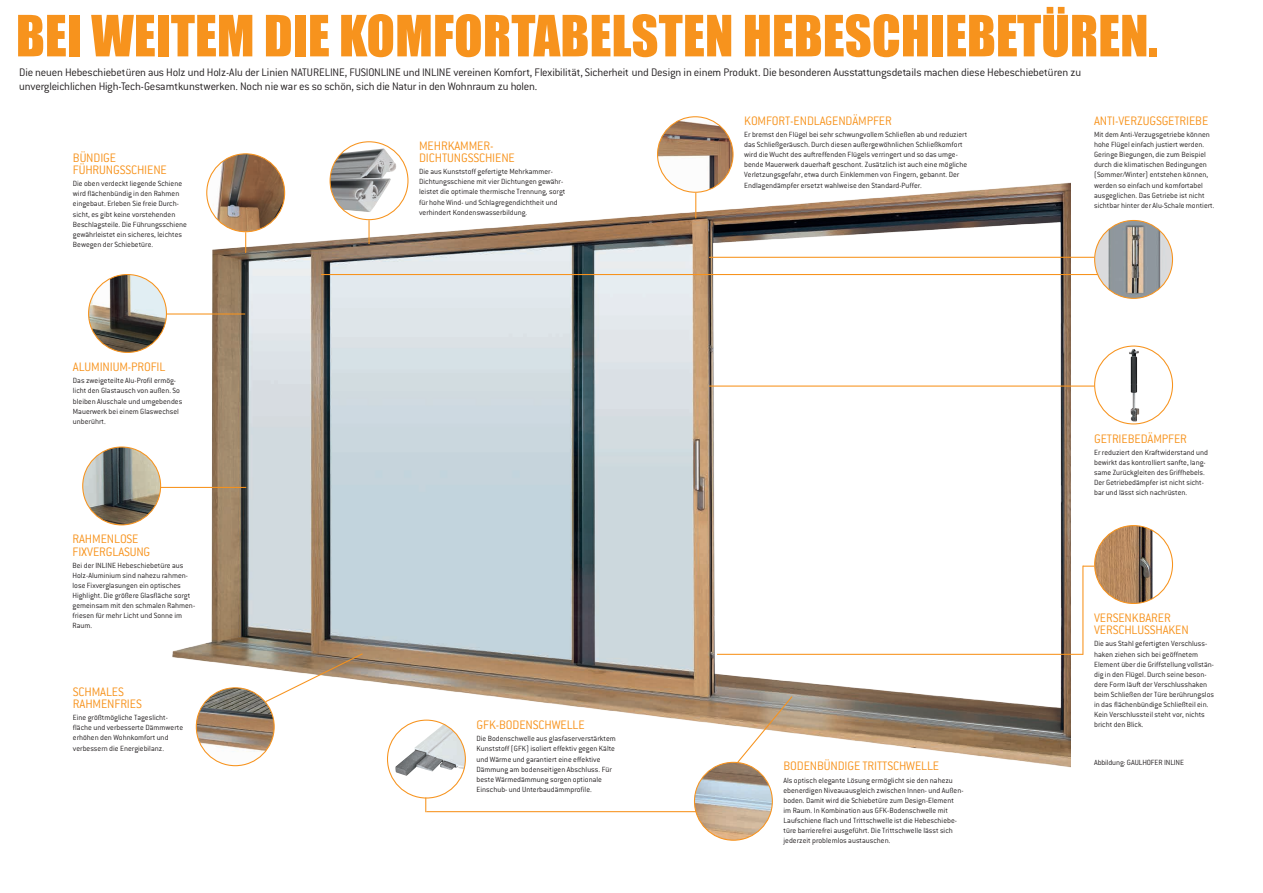
<style>
.page{position:relative;width:1263px;height:893px;background:#fff}
.page>*{position:absolute;margin:0;border:0;box-sizing:border-box;transform-origin:0 0}
.t1{font:52.5px "Impact";color:#f7931d}
.t2{font:300 13.5px/12.1px "Conduit WN";letter-spacing:-.01em;color:#f7931d}
.t3{font:300 12px/14.4px "Conduit ITC";letter-spacing:-.015em;color:#231f20}
.t4{font:300 8.25px/10.1px "Conduit WN";color:#231f20}
.t5{font:300 8.25px "Conduit ITC";letter-spacing:-.015em;color:#231f20}
</style>
<div class="page">
<img style="left:167px;top:175px;width:903px;height:599px">
<img style="left:657px;top:117px;width:76px;height:75px;border-radius:38px">
<div style="left:657px;top:116px;width:76px;height:77px;border:1px solid #f7931d;border-radius:50%"></div>
<img style="left:1124px;top:346px;width:19px;height:78px">
<div style="left:1094px;top:346px;width:79px;height:78px;border:1px solid #f7931d;border-radius:50%"></div>
<img style="left:1095px;top:526px;width:57px;height:77px">
<div style="left:1094px;top:525px;width:79px;height:79px;border:1px solid #f7931d;border-radius:50%"></div>
<hr style="left:152px;top:487px;width:94px;height:1px;background:#f7931d">
<svg style="left:732px;top:695px;width:61px;height:73px"></svg>
<hr style="left:426px;top:811px;width:276px;height:1px;background:#f7931d">
<hr style="left:167px;top:313px;width:78px;height:2px;background:#f7931d">
<img style="left:694px;top:762px;width:78px;height:78px;border-radius:39px">
<div style="left:694px;top:762px;width:79px;height:79px;border:1px solid #f7931d;border-radius:50%"></div>
<img style="left:395px;top:724px;width:70px;height:52px">
<div style="left:387px;top:720px;width:79px;height:78px;border:1px solid #f7931d;border-radius:50%"></div>
<img style="left:83px;top:447px;width:78px;height:78px;border-radius:39px">
<div style="left:82px;top:446px;width:79px;height:79px;border:1px solid #f7931d;border-radius:50%"></div>
<img style="left:196px;top:688px;width:78px;height:78px;border-radius:39px">
<div style="left:196px;top:687px;width:79px;height:79px;border:1px solid #f7931d;border-radius:50%"></div>
<img style="left:207px;top:154px;width:78px;height:78px;border-radius:39px">
<div style="left:206px;top:153px;width:79px;height:79px;border:1px solid #f7931d;border-radius:50%"></div>
<img style="left:89px;top:275px;width:77px;height:77px;border-radius:39px">
<div style="left:88px;top:274px;width:79px;height:79px;border:1px solid #f7931d;border-radius:50%"></div>
<img style="left:330px;top:149px;width:67px;height:63px">
<div style="left:330px;top:141px;width:78px;height:79px;border:1px solid #f7931d;border-radius:50%"></div>
<svg style="left:245px;top:232px;width:1px;height:21px"></svg>
<hr style="left:368px;top:220px;width:2px;height:24px;background:#f7931d">
<svg style="left:425px;top:798px;width:1px;height:14px"></svg>
<svg style="left:695px;top:193px;width:1px;height:25px"></svg>
<hr style="left:1082px;top:566px;width:1px;height:89px;background:#f7931d">
<hr style="left:717px;top:654px;width:366px;height:1px;background:#f7931d">
<hr style="left:709px;top:386px;width:385px;height:1px;background:#f7931d">
<hr style="left:709px;top:257px;width:385px;height:1px;background:#f7931d">
<hr style="left:321px;top:274px;width:782px;height:1px;background:#f7931d">
<svg style="left:264px;top:652px;width:100px;height:51px"></svg>
<img style="left:1095px;top:220px;width:77px;height:78px;border-radius:39px">
<div style="left:1094px;top:220px;width:79px;height:79px;border:1px solid #f7931d;border-radius:50%"></div>
<h1 class="t1" style="left:16px;top:-5px;width:1144px">BEI WEITEM DIE KOMFORTABELSTEN HEBESCHIEBETÜREN.</h1>
<p class="t3" style="left:19px;top:65px;width:1064px">Die neuen Hebeschiebetüren aus Holz und Holz-Alu der Linien NATURELINE, FUSIONLINE und INLINE vereinen Komfort, Flexibilität, Sicherheit und Design in einem Produkt. Die besonderen Ausstattungsdetails machen diese Hebeschiebetüren zu unvergleichlichen High-Tech-Gesamtkunstwerken. Noch nie war es so schön, sich die Natur in den Wohnraum zu holen.</p>
<h2 class="t2" style="left:73px;top:152px;width:96px">BÜNDIGE<br>FÜHRUNGSSCHIENE</h2>
<p class="t4" style="left:73px;top:179px;width:115px">Die oben verdeckt liegende Schiene wird flächenbündig in den Rahmen eingebaut. Erleben Sie freie Durch&shy;sicht, es gibt keine vorstehenden Beschlagsteile. Die Führungsschiene gewährleistet ein sicheres, leichtes Bewegen der Schiebetüre.</p>
<h2 class="t2" style="left:419px;top:139px;width:97px">MEHRKAMMER-<br>DICHTUNGSSCHIENE</h2>
<p class="t4" style="left:419px;top:167px;width:148px">Die aus Kunststoff gefertigte Mehrkammer-Dichtungsschiene mit vier Dichtungen gewähr&shy;leistet die optimale thermische Trennung, sorgt für hohe Wind- und Schlagregendichtheit und verhindert Kondenswasserbildung.</p>
<h2 class="t2" style="left:744px;top:114px;width:149px">KOMFORT-ENDLAGENDÄMPFER</h2>
<p class="t4" style="left:744px;top:129px;width:225px">Er bremst den Flügel bei sehr schwungvollem Schließen ab und reduziert das Schließgeräusch. Durch diesen außergewöhnlichen Schließkomfort wird die Wucht des auftreffenden Flügels verringert und so das umge&shy;bende Mauerwerk dauerhaft geschont. Zusätzlich ist auch eine mögliche Verletzungsgefahr, etwa durch Einklemmen von Fingern, gebannt. Der Endlagendämpfer ersetzt wahlweise den Standard-Puffer.</p>
<h2 class="t2" style="left:1094px;top:114px;width:116px">ANTI-VERZUGSGETRIEBE</h2>
<p class="t4" style="left:1094px;top:129px;width:122px">Mit dem Anti-Verzugsgetriebe können hohe Flügel einfach justiert werden.<br>Geringe Biegungen, die zum Beispiel durch die klimatischen Bedingungen (Sommer/Winter) entstehen können, werden so einfach und komfortabel ausgeglichen. Das Getriebe ist nicht sichtbar hinter der Alu-Schale montiert.</p>
<h2 class="t2" style="left:73px;top:361px;width:94px">ALUMINIUM-PROFIL</h2>
<p class="t4" style="left:73px;top:376px;width:111px">Das zweigeteilte Alu-Profil ermög&shy;licht den Glastausch von außen. So bleiben Aluschale und umgebendes<br>Mauerwerk bei einem Glaswechsel unberührt.</p>
<h2 class="t2" style="left:73px;top:533px;width:79px">RAHMENLOSE<br>FIXVERGLASUNG</h2>
<p class="t4" style="left:73px;top:560px;width:124px">Bei der INLINE Hebeschiebetüre aus<br>Holz-Aluminium sind nahezu rahmen&shy;lose Fixverglasungen ein optisches<br>Highlight. Die größere Glasfläche sorgt gemeinsam mit den schmalen Rahmen&shy;friesen für mehr Licht und Sonne im<br>Raum.</p>
<h2 class="t2" style="left:73px;top:685px;width:70px">SCHMALES<br>RAHMENFRIES</h2>
<p class="t4" style="left:73px;top:712px;width:112px">Eine größtmögliche Tageslicht&shy;fläche und verbesserte Dämmwerte erhöhen den Wohnkomfort und verbessern die Energiebilanz.</p>
<h2 class="t2" style="left:476px;top:719px;width:110px">GFK-BODENSCHWELLE</h2>
<p class="t4" style="left:476px;top:734px;width:141px">Die Bodenschwelle aus glasfaserverstärktem Kunststoff (GFK) isoliert effektiv gegen Kälte und Wärme und garantiert eine effektive Dämmung am bodenseitigen Abschluss. Für beste Wärmedämmung sorgen optionale Einschub- und Unterbaudämmprofile.</p>
<h2 class="t2" style="left:783px;top:760px;width:157px">BODENBÜNDIGE TRITTSCHWELLE</h2>
<p class="t4" style="left:783px;top:775px;width:182px">Als optisch elegante Lösung ermöglicht sie den nahezu ebenerdigen Niveauausgleich zwischen Innen- und Außen&shy;boden. Damit wird die Schiebetüre zum Design-Element im Raum. In Kombination aus GFK-Bodenschwelle mit Laufschiene flach und Trittschwelle ist die Hebeschiebe&shy;türe barrierefrei ausgeführt. Die Trittschwelle lässt sich jederzeit problemlos austauschen.</p>
<h2 class="t2" style="left:1094px;top:432px;width:94px">GETRIEBEDÄMPFER</h2>
<p class="t4" style="left:1094px;top:447px;width:116px">Er reduziert den Kraftwiderstand und bewirkt das kontrolliert sanfte, lang&shy;same Zurückgleiten des Griffhebels.<br>Der Getriebedämpfer ist nicht sicht&shy;bar und lässt sich nachrüsten.</p>
<h2 class="t2" style="left:1094px;top:612px;width:96px">VERSENKBARER<br>VERSCHLUSSHAKEN</h2>
<p class="t4" style="left:1094px;top:639px;width:121px">Die aus Stahl gefertigten Verschluss&shy;haken ziehen sich bei geöffnetem Element über die Griffstellung vollstän&shy;dig in den Flügel. Durch seine beson&shy;dere Form läuft der Verschlusshaken beim Schließen der Türe berührungslos in das flächenbündige Schließteil ein.<br>Kein Verschlussteil steht vor, nichts bricht den Blick.</p>
<p class="t5" style="left:1094px;top:758px;width:91px">Abbildung: GAULHOFER INLINE</p>
</div>
